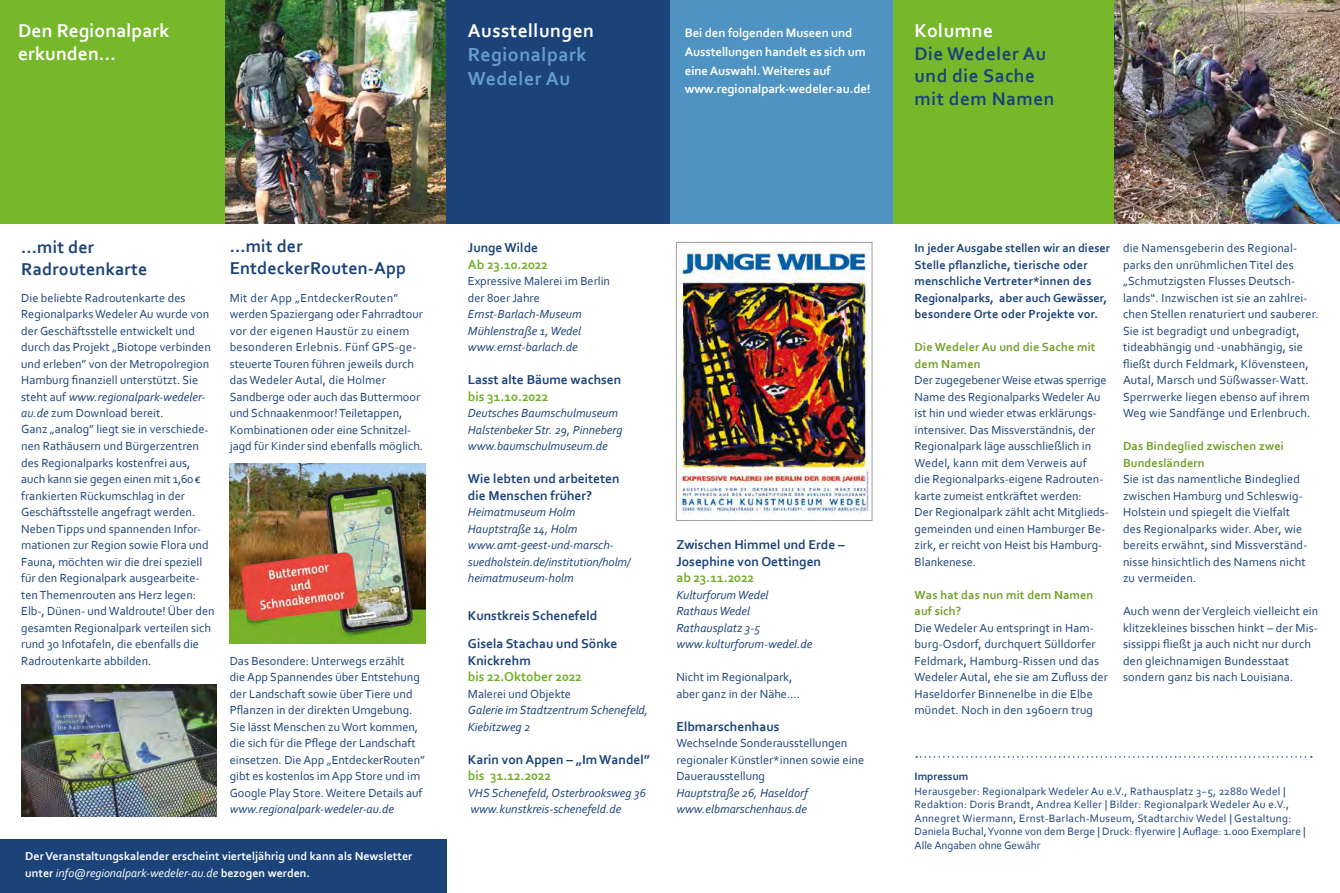
<style>
.page{position:relative;width:1340px;height:893px;background:#fff}
.page>*{position:absolute;margin:0;border:0;box-sizing:border-box;transform-origin:0 0}
.t1{font:700 19.8px/24px "Corbel";letter-spacing:.025em;color:#669dc8}
.t2{font:700 19.5px/22.5px "Corbel";letter-spacing:.005em;color:#fff}
.t3{font:700 19.5px "Corbel";letter-spacing:.025em;color:#fff}
.t4{font:700 19.2px/22.5px "Corbel";letter-spacing:.025em;color:#1b4379}
.t5{font:700 18px/22.5px "Corbel";letter-spacing:.01em;color:#1b4379}
.t6{font:700 13.5px/16.5px "Corbel";color:#1b4379}
.t7{font:700 13.5px "Corbel";color:#70ad28}
.t8{font:700 13.5px "Corbel";letter-spacing:-.02em;color:#70ad28}
.t9{font:700 12.9px/18.8px "Corbel";letter-spacing:-.01em;color:#fff}
.t10{font:12.3px/16.5px "Corbel";color:#1b4379}
.t11{font:italic 12.3px/16.5px "Corbel";color:#1b4379}
.t12{font:700 12.3px/16.5px "Corbel";letter-spacing:.01em;color:#1b4379}
.t13{font:700 12.3px/16.5px "Corbel";letter-spacing:.01em;color:#71a029}
.t14{font:700 12px/16.5px "Corbel";color:#fff}
.t15{font:11.25px/13.5px "Corbel";letter-spacing:.02em;color:#1b4379}
.t16{font:700 11.25px "Corbel";color:#1b4379}
.t17{font:italic 11.25px "Corbel";color:#fff}
.s1{font-style:italic}
.s2{font-weight:400;font-style:italic}
</style>
<div class="page">
<div style="left:0;top:840px;width:446px;height:53px;background:#1b4379"></div>
<div style="left:0;top:0;width:225px;height:223px;background:#76b82a"></div>
<img style="left:225px;top:0;width:221px;height:223px">
<img style="left:21px;top:684px;width:196px;height:133px">
<img style="left:230px;top:464px;width:195px;height:180px">
<div style="left:446px;top:0;width:224px;height:223px;background:#1b4379"></div>
<div style="left:670px;top:0;width:223px;height:223px;background:#4f93c2"></div>
<img style="left:678px;top:248px;width:191px;height:266px">
<div style="left:676px;top:242px;width:196px;height:279px;border:1px solid #9d9d9c"></div>
<div style="left:893px;top:0;width:223px;height:223px;background:#76b82a"></div>
<img style="left:1114px;top:0;width:225px;height:223px">
<svg style="left:916px;top:756px;width:395px;height:2px"></svg>
<h2 class="t2" style="left:18px;top:19px;width:153px">Den Regionalpark erkunden…</h2>
<h2 class="t3" style="left:468px;top:19px;width:128px">Ausstellungen</h2>
<h1 class="t1" style="left:468px;top:42px;width:120px">Regionalpark<br>Wedeler Au</h1>
<p class="t9" style="left:685px;top:23px;width:187px">Bei den folgenden Museen und<br>Ausstellungen handelt es sich um eine Auswahl. Weiteres auf www.regionalpark-wedeler-au.de!</p>
<h3 class="t5" style="left:21px;top:235px;width:128px">…mit der<br>Radroutenkarte</h3>
<p class="t10" style="left:21px;top:289px;width:195px">Die beliebte Radroutenkarte des Regionalparks Wedeler Au wurde von der Geschäftsstelle entwickelt und durch das Projekt „Biotope verbinden und erleben” von der Metropolregion Hamburg finanziell unterstützt. Sie steht auf <span class="s1">www.regionalpark-wedeler&shy;au.de</span> zum Download bereit.<br>Ganz „analog” liegt sie in verschiede&shy;nen Rathäusern und Bürgerzentren des Regionalparks kostenfrei aus, auch kann sie gegen einen mit 1,60€ frankierten Rückumschlag in der Geschäftsstelle angefragt werden.<br>Neben Tipps und spannenden Infor&shy;mationen zur Region sowie Flora und Fauna, möchten wir die drei speziell für den Regionalpark ausgearbeite&shy;ten Themenrouten ans Herz legen:<br>Elb-, Dünen- und Waldroute! Über den gesamten Regionalpark verteilen sich rund 30 Infotafeln, die ebenfalls die Radroutenkarte abbilden.</p>
<h3 class="t5" style="left:230px;top:234px;width:178px">…mit der<br>EntdeckerRouten-App</h3>
<p class="t10" style="left:230px;top:289px;width:195px">Mit der App „EntdeckerRouten” werden Spaziergang oder Fahrradtour vor der eigenen Haustür zu einem besonderen Erlebnis. Fünf GPS-ge&shy;steuerte Touren führen jeweils durch das Wedeler Autal, die Holmer Sandberge oder auch das Buttermoor und Schnaakenmoor! Teiletappen, Kombinationen oder eine Schnitzel&shy;jagd für Kinder sind ebenfalls möglich.</p>
<p class="t10" style="left:230px;top:652px;width:197px">Das Besondere: Unterwegs erzählt<br>die App Spannendes über Entstehung der Landschaft sowie über Tiere und Pflanzen in der direkten Umgebung.<br>Sie lässt Menschen zu Wort kommen, die sich für die Pflege der Landschaft einsetzen. Die App „EntdeckerRouten” gibt es kostenlos im App Store und im Google Play Store. Weitere Details auf</p>
<p class="t11" style="left:230px;top:800px;width:166px">www.regionalpark-wedeler-au.de</p>
<p class="t14" style="left:25px;top:848px;width:388px">Der Veranstaltungskalender erscheint vierteljährig und kann als Newsletter unter <span class="s2">info@regionalpark-wedeler-au.de</span> bezogen werden.</p>
<p class="t6" style="left:468px;top:239px;width:72px">Junge Wilde</p>
<p class="t8" style="left:468px;top:256px;width:82px">Ab 23.10.2022</p>
<p class="t10" style="left:468px;top:272px;width:144px">Expressive Malerei im Berlin der 80er Jahre</p>
<p class="t11" style="left:468px;top:305px;width:115px;text-align:justify">Ernst-Barlach-Museum Mühlenstraße 1, Wedel www.ernst-barlach.de</p>
<p class="t6" style="left:468px;top:371px;width:155px">Lasst alte Bäume wachsen</p>
<p class="t7" style="left:468px;top:388px;width:82px">bis 31.10.2022</p>
<p class="t11" style="left:468px;top:404px;width:156px">Deutsches Baumschulmuseum<br>Halstenbeker Str. 29, Pinneberg www.baumschulmuseum.de</p>
<p class="t6" style="left:468px;top:470px;width:153px">Wie lebten und arbeiteten die Menschen früher?</p>
<p class="t11" style="left:468px;top:503px;width:164px">Heimatmuseum Holm<br>Hauptstraße 14, Holm www.amt-geest-und-marsch&shy;suedholstein.de/institution/holm/ heimatmuseum-holm</p>
<p class="t6" style="left:468px;top:600px;width:151px;line-height:28.5px">Kunstkreis Schenefeld<br>Gisela Stachau und Sönke</p>
<p class="t6" style="left:468px;top:651px;width:65px">Knickrehm</p>
<p class="t7" style="left:468px;top:668px;width:116px">bis 22.Oktober 2022</p>
<p class="t10" style="left:468px;top:685px;width:105px">Malerei und Objekte</p>
<p class="t11" style="left:468px;top:701px;width:182px">Galerie im Stadtzentrum Schenefeld,<br>Kiebitzweg 2</p>
<p class="t6" style="left:468px;top:750px;width:184px">Karin von Appen – „Im Wandel”</p>
<p class="t7" style="left:468px;top:767px;width:85px">bis 31.12.2022</p>
<p class="t11" style="left:468px;top:784px;width:180px">VHS Schenefeld, Osterbrooksweg 36 www.kunstkreis-schenefeld.de</p>
<p class="t6" style="left:676px;top:536px;width:170px">Zwischen Himmel und Erde –<br>Josephine von Oettingen</p>
<p class="t8" style="left:676px;top:569px;width:79px">ab 23.11.2022</p>
<p class="t11" style="left:676px;top:586px;width:138px">Kulturforum Wedel<br>Rathaus Wedel<br>Rathausplatz 3-5 www.kulturforum-wedel.de</p>
<p class="t10" style="left:676px;top:668px;width:125px">Nicht im Regionalpark, aber ganz in der Nähe....</p>
<p class="t6" style="left:676px;top:717px;width:105px">Elbmarschenhaus</p>
<p class="t10" style="left:676px;top:734px;width:189px">Wechselnde Sonderausstellungen regionaler Künstler*innen sowie eine<br>Dauerausstellung</p>
<p class="t11" style="left:676px;top:784px;width:133px">Hauptstraße 26, Haseldorf www.elbmarschenhaus.de</p>
<h2 class="t3" style="left:914px;top:19px;width:80px">Kolumne</h2>
<h3 class="t4" style="left:914px;top:41px;width:141px">Die Wedeler Au und die Sache mit dem Namen</h3>
<p class="t12" style="left:914px;top:239px;width:197px">In jeder Ausgabe stellen wir an dieser Stelle pflanzliche, tierische oder menschliche Vertreter*innen des Regionalparks, aber auch Gewässer, besondere Orte oder Projekte vor.</p>
<p class="t13" style="left:914px;top:338px;width:182px">Die Wedeler Au und die Sache mit dem Namen</p>
<p class="t10" style="left:914px;top:371px;width:196px">Der zugegebener Weise etwas sperrige Name des Regionalparks Wedeler Au ist hin und wieder etwas erklärungs&shy;intensiver. Das Missverständnis, der Regionalpark läge ausschließlich in Wedel, kann mit dem Verweis auf<br>die Regionalparks-eigene Radrouten&shy;karte zumeist entkräftet werden:<br>Der Regionalpark zählt acht Mitglieds&shy;gemeinden und einen Hamburger Be&shy;zirk, er reicht von Heist bis Hamburg-Blankenese.</p>
<p class="t13" style="left:914px;top:586px;width:180px">Was hat das nun mit dem Namen auf sich?</p>
<p class="t10" style="left:914px;top:619px;width:195px">Die Wedeler Au entspringt in Ham&shy;burg-Osdorf, durchquert Sülldorfer Feldmark, Hamburg-Rissen und das Wedeler Autal, ehe sie am Zufluss der Haseldorfer Binnenelbe in die Elbe mündet. Noch in den 1960ern trug</p>
<p class="t17" style="left:1123px;top:207px;width:22px">Foto</p>
<p class="t10" style="left:1123px;top:239px;width:197px">die Namensgeberin des Regional&shy;parks den unrühmlichen Titel des „Schmutzigsten Flusses Deutsch&shy;lands“. Inzwischen ist sie an zahlrei&shy;chen Stellen renaturiert und sauberer.<br>Sie ist begradigt und unbegradigt, tideabhängig und -unabhängig, sie fließt durch Feldmark, Klövensteen, Autal, Marsch und Süßwasser-Watt.<br>Sperrwerke liegen ebenso auf ihrem Weg wie Sandfänge und Erlenbruch.</p>
<p class="t13" style="left:1123px;top:437px;width:162px">Das Bindeglied zwischen zwei<br>Bundesländern</p>
<p class="t10" style="left:1123px;top:470px;width:186px">Sie ist das namentliche Bindeglied zwischen Hamburg und Schleswig-<br>Holstein und spiegelt die Vielfalt des Regionalparks wider. Aber, wie bereits erwähnt, sind Missverständ&shy;nisse hinsichtlich des Namens nicht zu vermeiden.</p>
<p class="t10" style="left:1123px;top:602px;width:197px">Auch wenn der Vergleich vielleicht ein klitzekleines bisschen hinkt – der Mis&shy;sissippi fließt ja auch nicht nur durch den gleichnamigen Bundesstaat sondern ganz bis nach Louisiana.</p>
<p class="t16" style="left:914px;top:769px;width:55px">Impressum</p>
<p class="t15" style="left:914px;top:784px;width:393px">Herausgeber: Regionalpark Wedeler Au e.V., Rathausplatz 3–5, 22880 Wedel | Redaktion: Doris Brandt, Andrea Keller | Bilder: Regionalpark Wedeler Au e.V., Annegret Wiermann, Ernst-Barlach-Museum, Stadtarchiv Wedel | Gestaltung:<br>Daniela Buchal, Yvonne von dem Berge | Druck: flyerwire | Auflage: 1.000 Exemplare | Alle Angaben ohne Gewähr</p>
</div>
